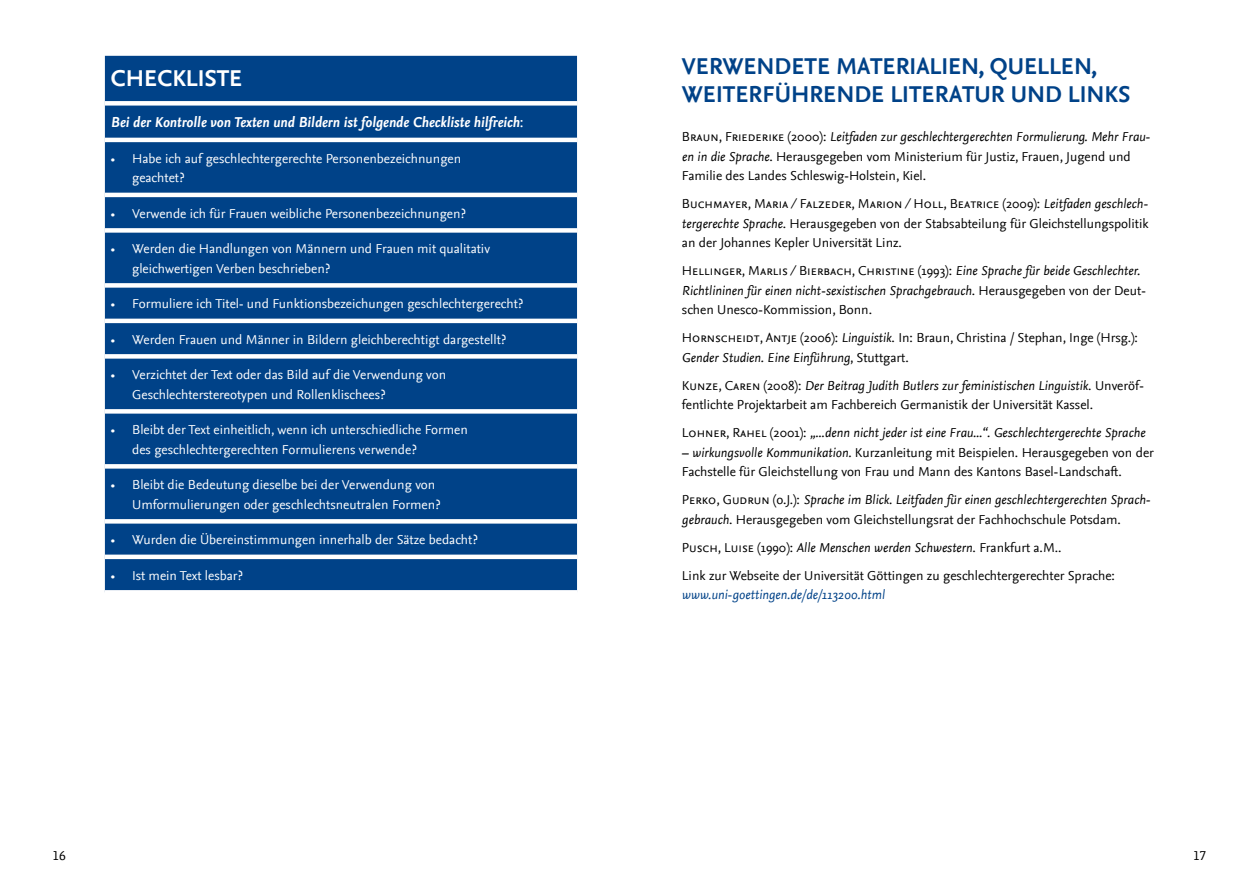
<style>
.page{position:relative;width:1259px;height:893px;background:#fff}
.page>*{position:absolute;margin:0;border:0;box-sizing:border-box;transform-origin:0 0}
.t1{font:700 24px/28.8px "Nexus Sans";color:#004288}
.t2{font:700 24px "Nexus Sans";color:#fff}
.t3{font:italic 700 15px "Nexus Sans";color:#fff}
.t4{font:13.5px/19.5px "Nexus Sans";color:#000}
.t5{font:13.5px/19.5px "Nexus Sans";color:#fff}
.t6{font:italic 13.5px/19.5px "Nexus Sans";color:#000}
.t7{font:13.5px "Nexus Sans Regular SC";color:#000}
.t8{font:italic 13.5px "Nexus Sans";color:#004288}
.t9{font:13.5px "Nexus Sans TF";color:#000}
.s1{font-weight:400;font-style:normal}
.s2{font-family:"Nexus Sans Regular SC"}
.s3{font-style:italic}
.s4{font-family:"Nexus Sans"}
.s5{font-family:"Nexus Sans";font-style:italic}
.s6{font-family:"Nexus Sans Regular SC";font-style:normal}
.s7{font-style:normal}
</style>
<div class="page">
<div style="left:105px;top:56px;width:472px;height:534px;background:#004288"></div>
<div style="left:105px;top:101px;width:472px;height:5px;background:#fff"></div>
<hr style="left:105px;top:138px;width:472px;height:4px;background:#fff">
<hr style="left:105px;top:193px;width:472px;height:4px;background:#fff">
<div style="left:105px;top:228px;width:472px;height:5px;background:#fff"></div>
<div style="left:105px;top:283px;width:472px;height:5px;background:#fff"></div>
<hr style="left:105px;top:319px;width:472px;height:4px;background:#fff">
<div style="left:105px;top:354px;width:472px;height:5px;background:#fff"></div>
<div style="left:105px;top:409px;width:472px;height:5px;background:#fff"></div>
<div style="left:105px;top:464px;width:472px;height:5px;background:#fff"></div>
<div style="left:105px;top:519px;width:472px;height:5px;background:#fff"></div>
<hr style="left:105px;top:555px;width:472px;height:4px;background:#fff">
<h1 class="t2" style="left:111px;top:65px;width:60px">CH ECKLIST</h1>
<h1 class="t2" style="left:229px;top:65px;width:15px">E</h1>
<p class="t3" style="left:111px;top:114px;width:414px">Bei der Kontrolle von Texten und Bildern ist folgende Checkliste hilfreich<span class="s1">:</span></p>
<p class="t5" style="left:132px;top:149px;width:330px;text-indent:-21px">• Habe ich auf geschlechtergerechte Personenbezeichnungen geachtet?</p>
<p class="t5" style="left:111px;top:204px;width:356px">• Verwende ich für Frauen weibliche Personenbezeichnungen?</p>
<p class="t5" style="left:132px;top:239px;width:359px;text-indent:-21px">• Werden die Handlungen von Männern und Frauen mit qualitativ gleichwertigen Verben beschrieben?</p>
<p class="t5" style="left:111px;top:294px;width:414px">• Formuliere ich Titel- und Funktionsbezeichungen geschlechtergerecht?</p>
<p class="t5" style="left:111px;top:330px;width:397px">• Werden Frauen und Männer in Bildern gleichberechtigt dargestellt?</p>
<p class="t5" style="left:132px;top:365px;width:316px;text-indent:-21px">• Verzichtet der Text oder das Bild auf die Verwendung von<br>Geschlechterstereotypen und Rollenklischees?</p>
<p class="t5" style="left:132px;top:420px;width:337px;text-indent:-21px">• Bleibt der Text einheitlich, wenn ich unterschiedliche Formen des geschlechtergerechten Formulierens verwende?</p>
<p class="t5" style="left:132px;top:475px;width:310px;text-indent:-21px">• Bleibt die Bedeutung dieselbe bei der Verwendung von<br>Umformulierungen oder geschlechtsneutralen Formen?</p>
<p class="t5" style="left:111px;top:530px;width:368px">• Wurden die Ü bereinstimmungen innerhalb der Sätze bedacht?</p>
<p class="t5" style="left:111px;top:566px;width:134px">• Ist mein Text lesbar?</p>
<h1 class="t1" style="left:682px;top:51px;width:450px">VERWENDETE MATERIALIEN, QUELLEN,<br>WEITERFÜHRENDE LITERATUR UND LINKS</h1>
<p class="t4" style="left:682px;top:127px;width:470px"><span class="s2">Braun, Friederike</span> (2000): <span class="s3">Leitfaden zur geschlechtergerechten Formulierung. Mehr Frau&shy;en in die Sprache</span>. Herausgegeben vom Ministerium für Justiz, Frauen, Jugend und<br>Familie des Landes Schleswig-Holstein, Kiel.</p>
<p class="t7" style="left:682px;top:196px;width:467px">Buchmayer, Maria / Falzeder, Marion / Holl, Beatrice <span class="s4">(2009):</span> <span class="s5">Leitfaden geschlech-</span></p>
<p class="t4" style="left:682px;top:214px;width:468px"><span class="s3">tergerechte Sprache</span>. Herausgegeben von der Stabsabteilung für Gleichstellungspolitik an der Johannes Kepler Universität Linz.</p>
<p class="t7" style="left:682px;top:263px;width:460px">Hellinger, Marlis / Bierbach, Christine <span class="s4">(1993):</span> <span class="s5">Eine Sprache für beide Geschlechter.</span></p>
<p class="t4" style="left:682px;top:281px;width:466px"><span class="s3">Richtlininen für einen nicht-sexistischen Sprachgebrauch</span>. Herausgegeben von der Deut&shy;schen Unesco-Kommission, Bonn.</p>
<p class="t4" style="left:682px;top:328px;width:457px"><span class="s2">Hornscheidt, Antje</span> (2006): <span class="s3">Linguistik</span>. In: B raun, Christina / Stephan, Inge (Hrsg.):<br><span class="s3">Gender Studien. Eine Einführung</span>, Stuttgart.</p>
<p class="t4" style="left:682px;top:376px;width:464px"><span class="s2">Kunze, Caren</span> (2008): <span class="s3">Der Beitrag Judith Butlers zur feministischen Linguistik</span>. U nveröf&shy;fentlichte Projektarbeit am Fachbereich Germanistik der U niversität Kassel.</p>
<p class="t6" style="left:682px;top:423px;width:465px"><span class="s6">Lohner, Rahel</span> <span class="s7">(2001):</span> „...denn nicht jeder ist eine Frau...“. Geschlechtergerechte Sprache</p>
<p class="t4" style="left:682px;top:443px;width:473px"><span class="s3">– wirkungsvolle Kommunikation.</span> Kurzanleitung mit Beispielen. Herausgegeben von der<br>Fachstelle für Gleichstellung von Frau und Mann des Kantons Basel-Landschaft.</p>
<p class="t6" style="left:682px;top:490px;width:470px"><span class="s6">Perko, Gudrun</span> <span class="s7">(o.J.):</span> Sprache im Blick. Leitfaden für einen geschlechtergerechten Sprach&shy;gebrauch<span class="s7">. Herausgegeben vom Gleichstellungsrat der Fachhochschule Potsdam.</span></p>
<p class="t4" style="left:682px;top:533px;width:434px;line-height:28px"><span class="s2">Pusch, Luise</span> (1990): <span class="s3">Alle Menschen werden Schwestern</span>. Frankfurt a.M..<br>Link zur Webseite der U niversität Göttingen zu geschlechtergerechter Sprache:</p>
<p class="t8" style="left:682px;top:587px;width:204px">www.uni-goettingen.de/de/113200.html</p>
<p class="t9" style="left:52px;top:848px;width:15px">16</p>
<p class="t9" style="left:1193px;top:848px;width:15px">17</p>
</div>
